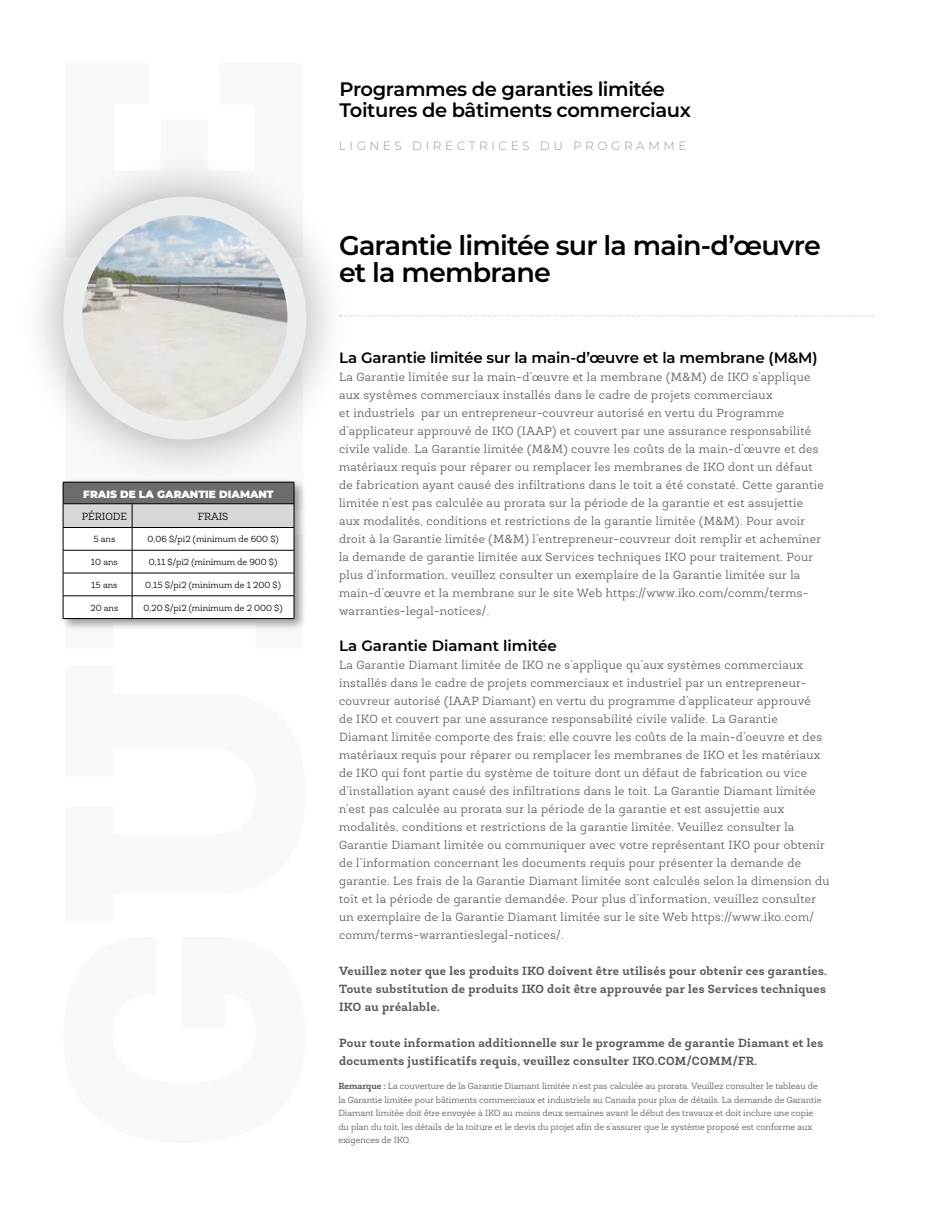
<style>
.page{position:relative;width:936px;height:1206px;background:#fff}
.page>*{position:absolute;margin:0;border:0;box-sizing:border-box;transform-origin:0 0}
.Table_heading{font:600 27px/27px "Montserrat";letter-spacing:-.03em;color:#000}
.t1{font:600 19.5px/21px "Montserrat";letter-spacing:-.02em;color:#000}
.t2{font:600 15px "Montserrat";letter-spacing:-.01em;color:#000}
.t3{font:300 12px/18px "Newslab";letter-spacing:.03em;color:#58595b}
.t4{font:700 12px/18px "Newslab";letter-spacing:.03em;color:#58595b;text-align:justify}
.t5{font:300 12px "Montserrat";letter-spacing:.3em;color:#939598}
.t6{font:900 10.5px "Montserrat";color:#fff}
.TableData-English{font:300 10.5px "Newslab";color:#000}
.t7{font:300 9px/13.5px "Newslab";color:#58595b}
.TableData-English-2{font:300 9px "Newslab";color:#000}
.s1{font-weight:700}
</style>
<div class="page">
<svg style="left:354px;top:315px;width:520px;height:1px"></svg>
<div style="left:60px;top:479px;width:247px;height:153px;background:#000;opacity:.4"></div>
<svg style="left:63px;top:487px;width:232px;height:132px"></svg>
<hr style="left:132px;top:527px;width:162px;height:1px;background:#000">
<hr style="left:132px;top:550px;width:162px;height:1px;background:#000">
<hr style="left:132px;top:573px;width:162px;height:1px;background:#000">
<hr style="left:132px;top:596px;width:162px;height:1px;background:#000">
<hr style="left:132px;top:618px;width:162px;height:1px;background:#000">
<div style="left:16px;top:149px;width:338px;height:338px;background:#000;opacity:.5"></div>
<img style="left:73px;top:208px;width:224px;height:222px">
<div style="left:63px;top:196px;width:243px;height:243px;border:19px solid #e6e7e8;border-radius:50%"></div>
<p class="t6" style="left:83px;top:486px;width:192px">FRAIS DE LA GARANTIE DIAMANT</p>
<p class="TableData-English" style="left:82px;top:510px;width:47px">PÉRIODE</p>
<p class="TableData-English" style="left:198px;top:510px;width:32px">FRAIS</p>
<p class="TableData-English-2" style="left:93px;top:534px;width:23px">5 ans</p>
<p class="TableData-English-2" style="left:147px;top:534px;width:133px">0,06 $/pi2 (minimum de 600 $)</p>
<p class="TableData-English-2" style="left:91px;top:556px;width:28px">10 ans</p>
<p class="TableData-English-2" style="left:149px;top:556px;width:130px">0,11 $/pi2 (minimum de 900 $)</p>
<p class="TableData-English-2" style="left:91px;top:579px;width:28px">15 ans</p>
<p class="TableData-English-2" style="left:145px;top:579px;width:137px">0,15 $/pi2 (minimum de 1 200 $)</p>
<p class="TableData-English-2" style="left:90px;top:602px;width:29px">20 ans</p>
<p class="TableData-English-2" style="left:144px;top:602px;width:140px">0,20 $/pi2 (minimum de 2 000 $)</p>
<h2 class="t1" style="left:340px;top:78px;width:353px">Programmes de garanties limitée<br>Toitures de bâtiments commerciaux</h2>
<p class="t5" style="left:339px;top:138px;width:349px">LIGNES DIRECTRICES DU PROGRAMME</p>
<p class="Table_heading" style="left:339px;top:231px;width:483px">Garantie limitée sur la main-d’œuvre et la membrane</p>
<p class="t2" style="left:339px;top:347px;width:480px">La Garantie limitée sur la main-d’œuvre et la membrane (M&amp;M)</p>
<p class="t3" style="left:339px;top:368px;width:486px">La Garantie limitée sur la main-d’œuvre et la membrane (M&amp;M) de IKO s’applique aux systèmes commerciaux installés dans le cadre de projets commerciaux<br>et industriels par un entrepreneur-couvreur autorisé en vertu du Programme d’applicateur approuvé de IKO (IAAP) et couvert par une assurance responsabilité civile valide. La Garantie limitée (M&amp;M) couvre les coûts de la main-d’œuvre et des matériaux requis pour réparer ou remplacer les membranes de IKO dont un défaut de fabrication ayant causé des infiltrations dans le toit a été constaté. Cette garantie limitée n’est pas calculée au prorata sur la période de la garantie et est assujettie aux modalités, conditions et restrictions de la garantie limitée (M&amp;M). Pour avoir droit à la Garantie limitée (M&amp;M) l’entrepreneur-couvreur doit remplir et acheminer la demande de garantie limitée aux Services techniques IKO pour traitement. Pour plus d’information, veuillez consulter un exemplaire de la Garantie limitée sur la main-d’œuvre et la membrane sur le site Web https://www.iko.com/comm/terms&shy;warranties-legal-notices/.</p>
<p class="t2" style="left:339px;top:635px;width:219px">La Garantie Diamant limitée</p>
<p class="t3" style="left:339px;top:656px;width:492px">La Garantie Diamant limitée de IKO ne s’applique qu’aux systèmes commerciaux installés dans le cadre de projets commerciaux et industriel par un entrepreneur&shy;couvreur autorisé (IAAP Diamant) en vertu du programme d’applicateur approuvé<br>de IKO et couvert par une assurance responsabilité civile valide. La Garantie Diamant limitée comporte des frais; elle couvre les coûts de la main-d’oeuvre et des matériaux requis pour réparer ou remplacer les membranes de IKO et les matériaux de IKO qui font partie du système de toiture dont un défaut de fabrication ou vice d’installation ayant causé des infiltrations dans le toit. La Garantie Diamant limitée n’est pas calculée au prorata sur la période de la garantie et est assujettie aux modalités, conditions et restrictions de la garantie limitée. Veuillez consulter la Garantie Diamant limitée ou communiquer avec votre représentant IKO pour obtenir de l’information concernant les documents requis pour présenter la demande de garantie. Les frais de la Garantie Diamant limitée sont calculés selon la dimension du toit et la période de garantie demandée. Pour plus d’information, veuillez consulter un exemplaire de la Garantie Diamant limitée sur le site Web https://www.iko.com/ comm/terms-warrantieslegal-notices/.</p>
<p class="t4" style="left:339px;top:962px;width:489px">Veuillez noter que les produits IKO doivent être utilisés pour obtenir ces garanties.<br>Toute substitution de produits IKO doit être approuvée par les Services techniques IKO au préalable.</p>
<p class="t4" style="left:339px;top:1034px;width:486px">Pour toute information additionnelle sur le programme de garantie Diamant et les documents justificatifs requis, veuillez consulter IKO.COM/COMM/FR.</p>
<p class="t7" style="left:338px;top:1080px;width:485px"><span class="s1">Remarque :</span> La couverture de la Garantie Diamant limitée n’est pas calculée au prorata. Veuillez consulter le tableau de la Garantie limitée pour bâtiments commerciaux et industriels au Canada pour plus de détails. La demande de Garantie Diamant limitée doit être envoyée à IKO au moins deux semaines avant le début des travaux et doit inclure une copie du plan du toit, les détails de la toiture et le devis du projet afin de s’assurer que le système proposé est conforme aux exigences de IKO.</p>
</div>
